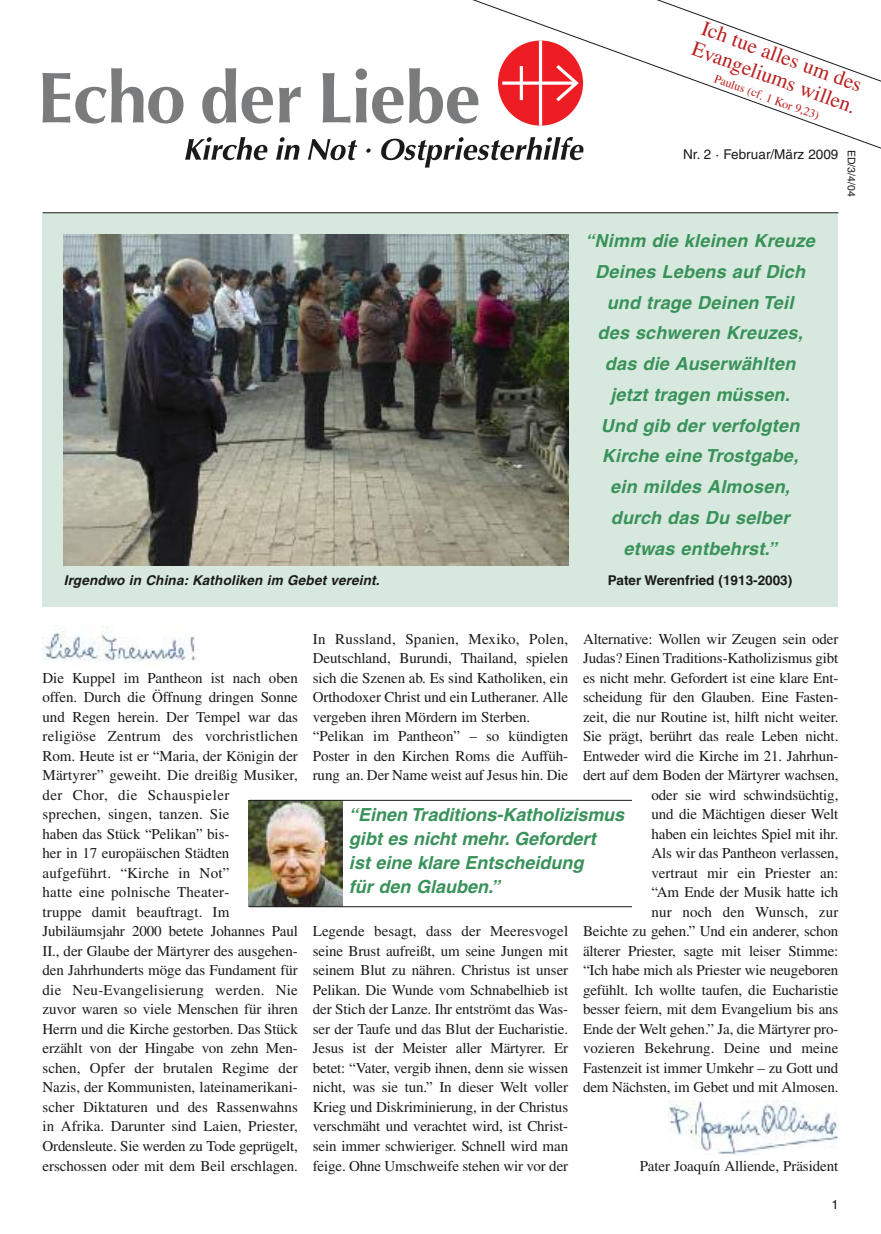
<style>
.page{position:relative;width:881px;height:1234px;background:#fff}
.page>*{position:absolute;margin:0;border:0;box-sizing:border-box;transform-origin:0 0}
.t1{font:21px/22.5px "Times";color:#ba1f1f}
.t2{font:italic 700 18px/30.8px "Helvetica";letter-spacing:.015em;color:#39925a;text-align:center}
.t3{font:15px/19.5px "Times";letter-spacing:-.01em;color:#1b1a1b}
.t4{font:italic 700 13.5px "Helvetica";letter-spacing:.01em;color:#1b1a1b}
.t5{font:700 13.5px "Helvetica";color:#1b1a1b}
.t6{font:13.5px "Helvetica";color:#1b1a1b}
.t7{font:12.75px "Helvetica";color:#1b1a1b}
.t8{font:12px "Times";color:#ba1f1f}
.t9{font:10.5px "Helvetica";color:#1b1a1b}
</style>
<div class="page">
<div style="left:43px;top:213px;width:795px;height:393px;background:#d7e9de"></div>
<hr style="left:43px;top:212px;width:795px;height:1px;background:#1b1a1b">
<img style="left:64px;top:234px;width:504px;height:331px">
<img style="left:43px;top:625px;width:153px;height:37px">
<img style="left:668px;top:1100px;width:170px;height:54px">
<img style="left:249px;top:800px;width:93px;height:106px">
<hr style="left:249px;top:799px;width:382px;height:1px;background:#1b1a1b">
<hr style="left:249px;top:906px;width:382px;height:1px;background:#1b1a1b">
<svg style="left:43px;top:68px;width:400px;height:55px"></svg>
<svg style="left:185px;top:137px;width:258px;height:31px"></svg>
<svg style="left:443px;top:0;width:437px;height:161px"></svg>
<h1 class="t1" style="left:703px;top:18px;width:174px;rotate:20deg">Ich tue alles um des<br>Evangeliums willen.</h1>
<p class="t8" style="left:716px;top:74px;width:112px;rotate:20deg">Paulus (cf. 1 Kor 9,23)</p>
<p class="t6" style="left:683px;top:150px;width:157px">Nr. 2 · Februar/März 2009</p>
<p class="t9" style="left:855px;top:150px;width:48px;rotate:90deg">ED/3/4/04</p>
<p class="t2" style="left:585px;top:227px;width:231px">“Nimm die kleinen Kreuze<br>Deines Lebens auf Dich und trage Deinen Teil<br>des schweren Kreuzes, das die Auserwählten jetzt tragen müssen.<br>Und gib der verfolgten<br>Kirche eine Trostgabe,<br>ein mildes Almosen, durch das Du selber etwas entbehrst.”</p>
<p class="t4" style="left:64px;top:575px;width:317px">Irgendwo in China: Katholiken im Gebet vereint.</p>
<p class="t5" style="left:607px;top:575px;width:186px">Pater Werenfried (1913-2003)</p>
<p class="t3" style="left:43px;top:669px;width:257px">Die Kuppel im Pantheon ist nach oben offen. Durch die Öffnung dringen Sonne und Regen herein. Der Tempel war das religiöse Zentrum des vorchristlichen Rom. Heute ist er “Maria, der Königin der Märtyrer” geweiht. Die dreißig Musiker, der Chor, die Schauspieler<br>sprechen, singen, tanzen. Sie<br>haben das Stück “Pelikan” bis-<br>her in 17 europäischen Städten aufgeführt. “Kirche in Not”<br>hatte eine polnische Theater-<br>truppe damit beauftragt. Im Jubiläumsjahr 2000 betete Johannes Paul II., der Glaube der Märtyrer des ausgehen&shy;den Jahrhunderts möge das Fundament für die Neu-Evangelisierung werden. Nie zuvor waren so viele Menschen für ihren Herrn und die Kirche gestorben. Das Stück erzählt von der Hingabe von zehn Men&shy;schen, Opfer der brutalen Regime der Nazis, der Kommunisten, lateinamerikani&shy;scher Diktaturen und des Rassenwahns in Afrika. Darunter sind Laien, Priester, Ordensleute. Sie werden zu Tode geprügelt, erschossen oder mit dem Beil erschlagen.</p>
<p class="t3" style="left:313px;top:630px;width:257px">In Russland, Spanien, Mexiko, Polen, Deutschland, Burundi, Thailand, spielen sich die Szenen ab. Es sind Katholiken, ein Orthodoxer Christ und ein Lutheraner. Alle vergeben ihren Mördern im Sterben. “Pelikan im Pantheon” – so kündigten Poster in den Kirchen Roms die Auffüh&shy;rung an. Der Name weist auf Jesus hin. Die</p>
<p class="t3" style="left:583px;top:630px;width:257px;text-align:right">Alternative: Wollen wir Zeugen sein oder Judas? Einen Traditions-Katholizismus gibt es nicht mehr. Gefordert ist eine klare Ent&shy;scheidung für den Glauben. Eine Fasten&shy;zeit, die nur Routine ist, hilft nicht weiter.<br>Sie prägt, berührt das reale Leben nicht.<br>Entweder wird die Kirche im 21. Jahrhun&shy;dert auf dem Boden der Märtyrer wachsen, oder sie wird schwindsüchtig,<br>und die Mächtigen dieser Welt<br>haben ein leichtes Spiel mit ihr.<br>Als wir das Pantheon verlassen,<br>vertraut mir ein Priester an:<br>“Am Ende der Musik hatte ich<br>nur noch den Wunsch, zur<br>Beichte zu gehen.” Und ein anderer, schon älterer Priester, sagte mit leiser Stimme: “Ich habe mich als Priester wie neugeboren gefühlt. Ich wollte taufen, die Eucharistie besser feiern, mit dem Evangelium bis ans Ende der Welt gehen.” Ja, die Märtyrer pro&shy;vozieren Bekehrung. Deine und meine Fastenzeit ist immer Umkehr – zu Gott und dem Nächsten, im Gebet und mit Almosen.</p>
<p class="t2" style="left:349px;top:804px;width:276px;line-height:24px;text-align:left">“Einen Traditions-Katholizismus gibt es nicht mehr. Gefordert<br>ist eine klare Entscheidung<br>für den Glauben.”</p>
<p class="t3" style="left:313px;top:922px;width:257px;text-align:justify">Legende besagt, dass der Meeresvogel seine Brust aufreißt, um seine Jungen mit seinem Blut zu nähren. Christus ist unser Pelikan. Die Wunde vom Schnabelhieb ist der Stich der Lanze. Ihr entströmt das Was&shy;ser der Taufe und das Blut der Eucharistie.<br>Jesus ist der Meister aller Märtyrer. Er betet: “Vater, vergib ihnen, denn sie wissen nicht, was sie tun.” In dieser Welt voller Krieg und Diskriminierung, in der Christus verschmäht und verachtet wird, ist Christ&shy;sein immer schwieriger. Schnell wird man feige. Ohne Umschweife stehen wir vor der</p>
<p class="t3" style="left:639px;top:1156px;width:200px">Pater Joaquín Alliende, Präsident</p>
<p class="t7" style="left:831px;top:1198px;width:9px">1</p>
</div>
